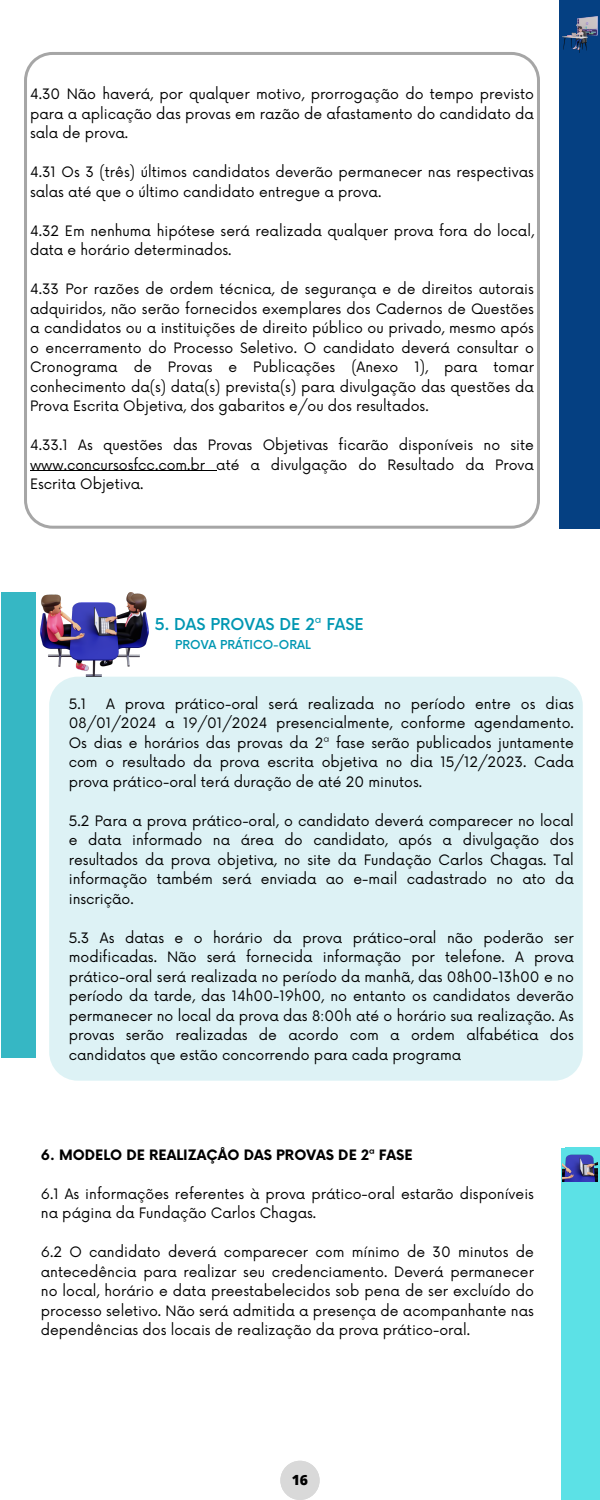
<style>
.page{position:relative;width:600px;height:1500px;background:#fff}
.page>*{position:absolute;margin:0;border:0;box-sizing:border-box;transform-origin:0 0}
.t1{font:500 16px "Now";color:#0097b2}
.t2{font:14px/19.5px "Now";color:#000;text-align:justify}
.t3{font:700 14px "Now";color:#000}
.t4{font:800 14px "Open Sans";color:#000}
.t5{font:500 12px "Now";color:#0097b2}
</style>
<div class="page">
<div style="left:560px;top:0;width:40px;height:529px;background:#054082"></div>
<svg style="left:24px;top:52px;width:516px;height:477px"></svg>
<hr style="left:30px;top:470px;width:186px;height:1px;background:#000">
<div style="left:2px;top:592px;width:34px;height:466px;background:#36b7c4"></div>
<img style="left:41px;top:592px;width:108px;height:84px">
<svg style="left:280px;top:1461px;width:39px;height:39px"></svg>
<div style="left:49px;top:677px;width:534px;height:404px;background:#ddf2f5"></div>
<img style="left:563px;top:17px;width:34px;height:35px">
<div style="left:566px;top:1147px;width:34px;height:353px;background:#5ce1e6"></div>
<div style="left:561px;top:1148px;width:35px;height:352px;background:#5ce1e6"></div>
<img style="left:563px;top:1154px;width:34px;height:28px">
<p class="t2" style="left:30px;top:85px;width:505px">4.30 Não haverá, por qualquer motivo, prorrogação do tempo previsto para a aplicação das provas em razão de afastamento do candidato da sala de prova.</p>
<p class="t2" style="left:30px;top:163px;width:505px">4.31 Os 3 (três) últimos candidatos deverão permanecer nas respectivas salas até que o último candidato entregue a prova.</p>
<p class="t2" style="left:30px;top:222px;width:505px">4.32 Em nenhuma hipótese será realizada qualquer prova fora do local, data e horário determinados.</p>
<p class="t2" style="left:30px;top:280px;width:505px">4.33 Por razões de ordem técnica, de segurança e de direitos autorais adquiridos, não serão fornecidos exemplares dos Cadernos de Questões a candidatos ou a instituições de direito público ou privado, mesmo após o encerramento do Processo Seletivo. O candidato deverá consultar o Cronograma de Provas e Publicações (Anexo 1), para tomar conhecimento da(s) data(s) prevista(s) para divulgação das questões da Prova Escrita Objetiva, dos gabaritos e/ou dos resultados.</p>
<p class="t2" style="left:30px;top:436px;width:505px">4.33.1 As questões das Provas Objetivas ficarão disponíveis no site www.concursosfcc.com.br até a divulgação do Resultado da Prova Escrita Objetiva.</p>
<p class="t1" style="left:155px;top:616px;width:211px">5. DAS PROVAS DE 2ª FASE</p>
<p class="t5" style="left:175px;top:638px;width:137px">PROVA PRÁTICO-ORAL</p>
<p class="t2" style="left:69px;top:695px;width:507px;text-indent:37px">A prova prático-oral será realizada no período entre os dias 08/01/2024 a 19/01/2024 presencialmente, conforme agendamento.<br>Os dias e horários das provas da 2ª fase serão publicados juntamente com o resultado da prova escrita objetiva no dia 15/12/2023. Cada prova prático-oral terá duração de até 20 minutos.</p>
<p class="t2" style="left:69px;top:812px;width:507px">5.2 Para a prova prático-oral, o candidato deverá comparecer no local e data informado na área do candidato, após a divulgação dos resultados da prova objetiva, no site da Fundação Carlos Chagas. Tal informação também será enviada ao e-mail cadastrado no ato da inscrição.</p>
<p class="t2" style="left:69px;top:929px;width:507px">5.3 As datas e o horário da prova prático-oral não poderão ser modificadas. Não será fornecida informação por telefone. A prova prático-oral será realizada no período da manhã, das 08h00-13h00 e no período da tarde, das 14h00-19h00, no entanto os candidatos deverão permanecer no local da prova das 8:00h até o horário sua realização. As provas serão realizadas de acordo com a ordem alfabética dos candidatos que estão concorrendo para cada programa</p>
<p class="t2" style="left:69px;top:695px;width:19px">5.1</p>
<p class="t3" style="left:41px;top:1147px;width:373px">6. MODELO DE REALIZAÇÅO DAS PROVAS DE 2ª FASE</p>
<p class="t2" style="left:41px;top:1185px;width:495px">6.1 As informações referentes à prova prático-oral estarão disponíveis na página da Fundação Carlos Chagas.</p>
<p class="t2" style="left:41px;top:1243px;width:495px">6.2 O candidato deverá comparecer com mínimo de 30 minutos de antecedência para realizar seu credenciamento. Deverá permanecer no local, horário e data preestabelecidos sob pena de ser excluído do processo seletivo. Não será admitida a presença de acompanhante nas dependências dos locais de realização da prova prático-oral.</p>
<p class="t4" style="left:292px;top:1470px;width:18px">16</p>
</div>
